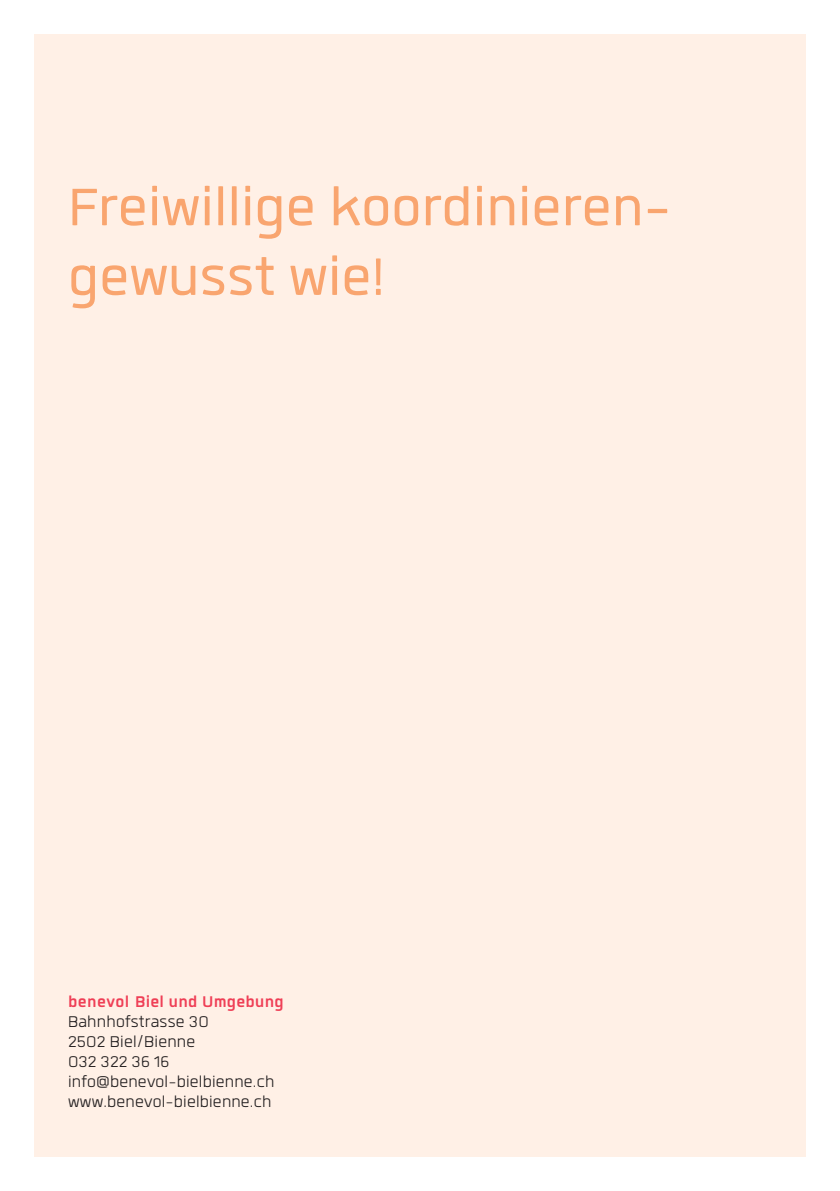
<style>
.page{position:relative;width:840px;height:1191px;background:#fff}
.page>*{position:absolute;margin:0;border:0;box-sizing:border-box;transform-origin:0 0}
.t1{font:73px/69.6px "Quan";color:#f9a56f}
.t2{font:300 21.6px/20px "Quan";letter-spacing:.01em;color:#231f20}
.t3{font:700 21.6px "Quan";letter-spacing:.01em;color:#ef3f56}
</style>
<div class="page">
<div style="left:34px;top:34px;width:771px;height:1123px;background:#fff0e6"></div>
<h1 class="t1" style="left:68px;top:172px;width:604px">Freiwillige koordinieren&shy;gewusst wie!</h1>
<p class="t3" style="left:68px;top:991px;width:217px">benevol Biel und Umgebung</p>
<p class="t2" style="left:68px;top:1012px;width:208px">Bahnhofstrasse 30<br>2502 Biel/Bienne<br>032 322 36 16 info@benevol-bielbienne.ch www.benevol-bielbienne.ch</p>
</div>
